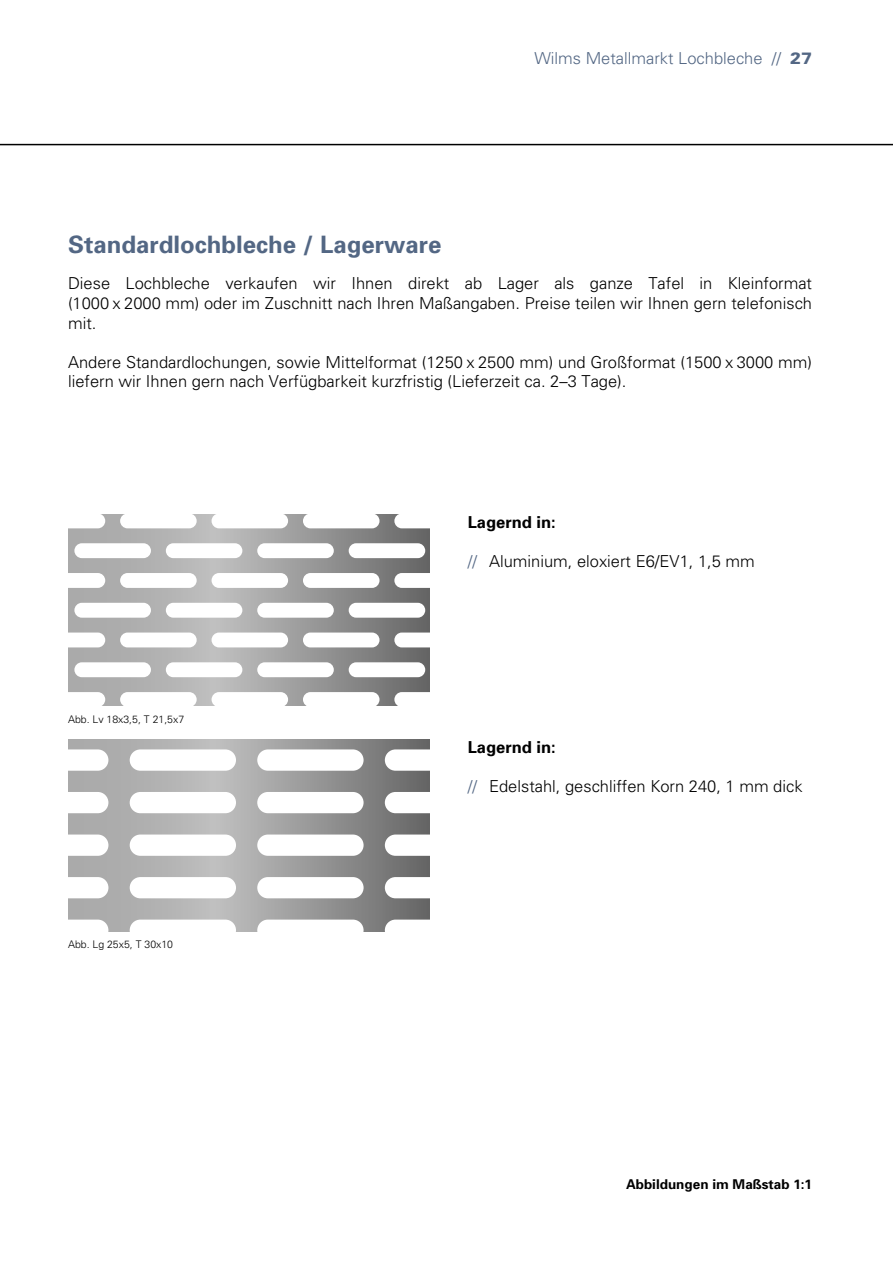
<style>
.page{position:relative;width:893px;height:1263px;background:#fff}
.page>*{position:absolute;margin:0;border:0;box-sizing:border-box;transform-origin:0 0}
.t1{font:700 24px "Univers";color:#536784}
.t2{font:300 16.5px/19.5px "Univers";color:#000;text-align:justify}
.t3{font:300 16.5px "Univers";color:#536784}
.t4{font:700 16.5px "Univers";color:#000}
.t5{font:700 13.5px "Univers";color:#000}
.t6{font:300 10.5px "Univers";color:#000}
.s1{font-weight:900}
.s2{color:#536784}
</style>
<div class="page">
<hr style="left:0;top:144px;width:893px;height:1px;background:#000">
<svg style="left:68px;top:514px;width:361px;height:192px;background:#a0a0a0"></svg>
<svg style="left:68px;top:514px;width:37px;height:14px"></svg>
<svg style="left:120px;top:514px;width:77px;height:14px"></svg>
<svg style="left:212px;top:514px;width:76px;height:14px"></svg>
<svg style="left:303px;top:514px;width:76px;height:14px"></svg>
<svg style="left:394px;top:514px;width:35px;height:14px"></svg>
<svg style="left:68px;top:632px;width:37px;height:15px"></svg>
<div style="left:120px;top:632px;width:77px;height:15px;background:#fff;border-radius:7px"></div>
<div style="left:74px;top:603px;width:77px;height:15px;background:#fff;border-radius:7px"></div>
<div style="left:212px;top:632px;width:76px;height:15px;background:#fff;border-radius:7px"></div>
<div style="left:166px;top:603px;width:76px;height:15px;background:#fff;border-radius:7px"></div>
<div style="left:303px;top:632px;width:76px;height:15px;background:#fff;border-radius:7px"></div>
<div style="left:257px;top:603px;width:77px;height:15px;background:#fff;border-radius:7px"></div>
<svg style="left:394px;top:632px;width:35px;height:15px"></svg>
<div style="left:349px;top:603px;width:76px;height:15px;background:#fff;border-radius:7px"></div>
<svg style="left:68px;top:573px;width:37px;height:15px"></svg>
<div style="left:120px;top:573px;width:77px;height:15px;background:#fff;border-radius:7px"></div>
<div style="left:74px;top:543px;width:77px;height:15px;background:#fff;border-radius:7px"></div>
<div style="left:212px;top:573px;width:76px;height:15px;background:#fff;border-radius:7px"></div>
<div style="left:166px;top:543px;width:76px;height:15px;background:#fff;border-radius:7px"></div>
<div style="left:303px;top:573px;width:76px;height:15px;background:#fff;border-radius:7px"></div>
<div style="left:257px;top:543px;width:77px;height:15px;background:#fff;border-radius:7px"></div>
<svg style="left:394px;top:573px;width:35px;height:15px"></svg>
<div style="left:349px;top:543px;width:76px;height:15px;background:#fff;border-radius:7px"></div>
<svg style="left:68px;top:692px;width:37px;height:14px"></svg>
<svg style="left:120px;top:692px;width:77px;height:14px"></svg>
<div style="left:74px;top:662px;width:77px;height:15px;background:#fff;border-radius:7px"></div>
<svg style="left:212px;top:692px;width:76px;height:14px"></svg>
<div style="left:166px;top:662px;width:76px;height:15px;background:#fff;border-radius:7px"></div>
<svg style="left:303px;top:692px;width:76px;height:14px"></svg>
<div style="left:257px;top:662px;width:77px;height:15px;background:#fff;border-radius:7px"></div>
<svg style="left:394px;top:692px;width:35px;height:14px"></svg>
<div style="left:349px;top:662px;width:76px;height:15px;background:#fff;border-radius:7px"></div>
<svg style="left:68px;top:740px;width:361px;height:191px;background:#a0a0a0"></svg>
<svg style="left:68px;top:792px;width:40px;height:21px"></svg>
<svg style="left:68px;top:749px;width:40px;height:22px"></svg>
<div style="left:257px;top:792px;width:107px;height:21px;background:#fff;border-radius:11px"></div>
<div style="left:257px;top:749px;width:107px;height:22px;background:#fff;border-radius:11px"></div>
<div style="left:130px;top:792px;width:106px;height:21px;background:#fff;border-radius:11px"></div>
<div style="left:130px;top:749px;width:106px;height:22px;background:#fff;border-radius:11px"></div>
<svg style="left:385px;top:792px;width:44px;height:21px"></svg>
<svg style="left:385px;top:749px;width:44px;height:22px"></svg>
<svg style="left:68px;top:877px;width:40px;height:21px"></svg>
<svg style="left:68px;top:834px;width:40px;height:22px"></svg>
<div style="left:257px;top:877px;width:107px;height:21px;background:#fff;border-radius:11px"></div>
<div style="left:257px;top:834px;width:107px;height:22px;background:#fff;border-radius:11px"></div>
<div style="left:130px;top:877px;width:106px;height:21px;background:#fff;border-radius:11px"></div>
<div style="left:130px;top:834px;width:106px;height:22px;background:#fff;border-radius:11px"></div>
<svg style="left:385px;top:877px;width:44px;height:21px"></svg>
<svg style="left:385px;top:834px;width:44px;height:22px"></svg>
<svg style="left:68px;top:919px;width:40px;height:12px"></svg>
<svg style="left:257px;top:919px;width:107px;height:12px"></svg>
<svg style="left:130px;top:919px;width:106px;height:12px"></svg>
<svg style="left:385px;top:919px;width:44px;height:12px"></svg>
<h1 class="t1" style="left:68px;top:230px;width:375px">Standardlochbleche / Lagerware</h1>
<p class="t3" style="left:534px;top:48px;width:279px">Wilms Metallmarkt Lochbleche // <span class="s1">27</span></p>
<p class="t2" style="left:68px;top:274px;width:746px">Diese Lochbleche verkaufen wir Ihnen direkt ab Lager als ganze Tafel in Kleinformat (1000 x 2000 mm) oder im Zuschnitt nach Ihren Maßangaben. Preise teilen wir Ihnen gern telefonisch mit.</p>
<p class="t2" style="left:68px;top:352px;width:745px">Andere Standardlochungen, sowie Mittelformat (1250 x 2500 mm) und Großformat (1500 x 3000 mm) liefern wir Ihnen gern nach Verfügbarkeit kurzfristig (Lieferzeit ca. 2–3 Tage).</p>
<p class="t6" style="left:68px;top:713px;width:118px">Abb. Lv 18x3,5, T 21,5x7</p>
<p class="t6" style="left:68px;top:938px;width:107px">Abb. Lg 25x5, T 30x10</p>
<p class="t4" style="left:468px;top:512px;width:90px">Lagernd in:</p>
<p class="t2" style="left:468px;top:551px;width:289px"><span class="s2">//</span> Aluminium, eloxiert E6/EV1, 1,5 mm</p>
<p class="t4" style="left:468px;top:737px;width:90px">Lagernd in:</p>
<p class="t2" style="left:468px;top:776px;width:336px"><span class="s2">//</span> Edelstahl, geschliffen Korn 240, 1 mm dick</p>
<p class="t5" style="left:626px;top:1176px;width:188px">Abbildungen im Maßstab 1:1</p>
</div>
